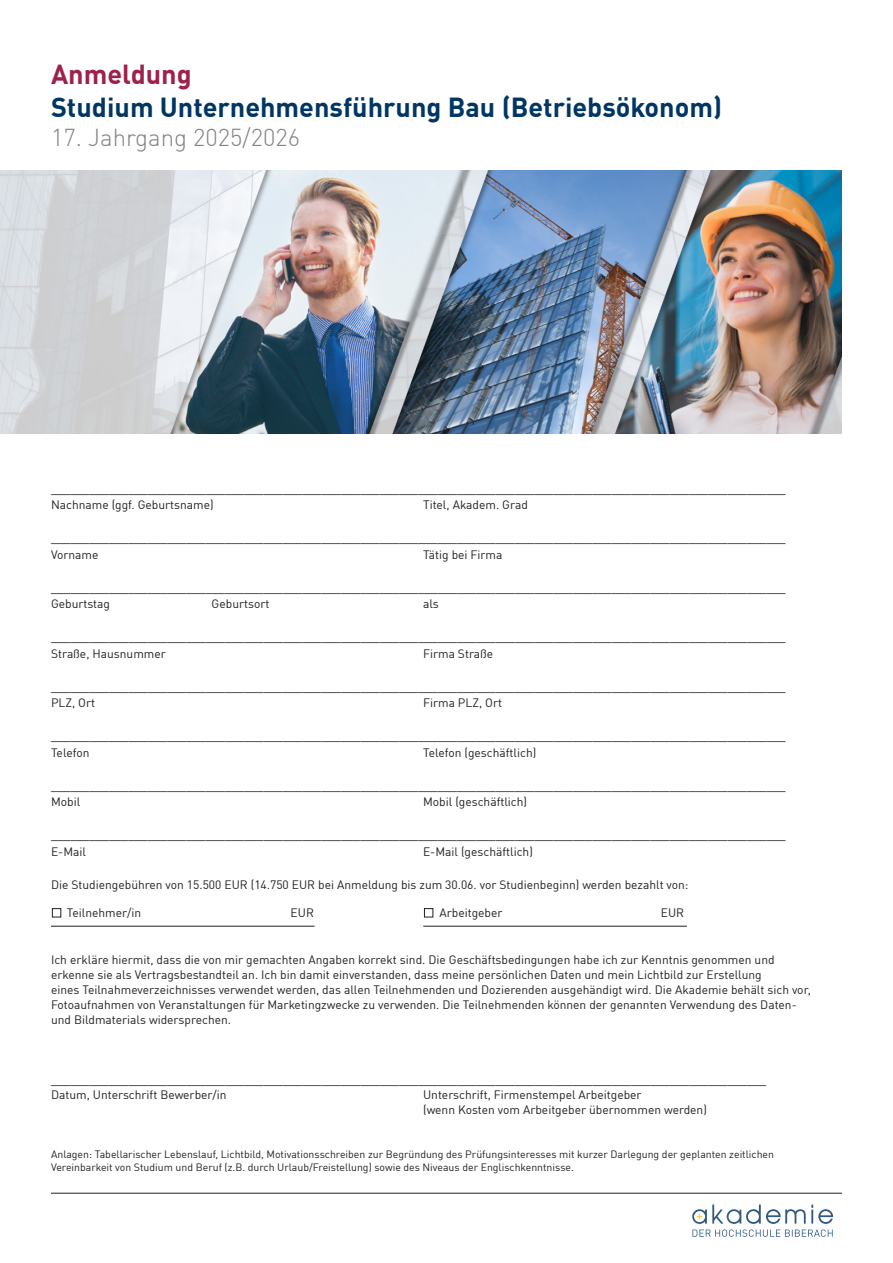
<style>
.page{position:relative;width:893px;height:1263px;background:#fff}
.page>*{position:absolute;margin:0;border:0;box-sizing:border-box;transform-origin:0 0}
.t1{font:700 27px "DIN";color:#003663}
.t2{font:700 27px "DIN";color:#9c224d}
.t3{font:300 24px "DIN";color:#808285}
.t4{font:12px/15px "DIN";color:#231f20}
.t5{font:10.5px/12.6px "DIN";color:#231f20}
</style>
<div class="page">
<svg style="left:692px;top:1204px;width:141px;height:33px"></svg>
<hr style="left:51px;top:1193px;width:791px;height:1px;background:#231f20">
<div style="left:52px;top:908px;width:9px;height:9px;border:1px solid #231f20"></div>
<div style="left:424px;top:908px;width:9px;height:9px;border:1px solid #231f20"></div>
<hr style="left:51px;top:926px;width:264px;height:1px;background:#231f20">
<hr style="left:423px;top:926px;width:264px;height:1px;background:#231f20">
<img style="left:0;top:171px;width:842px;height:263px">
<p class="t2" style="left:51px;top:57px;width:142px">Anmeldung</p>
<p class="t1" style="left:51px;top:89px;width:673px">Studium Unternehmensführung Bau (Betriebsökonom)</p>
<p class="t3" style="left:51px;top:122px;width:250px">17. Jahrgang 2025/2026</p>
<p class="t4" style="left:51px;top:481px;width:736px">__________________________________________________________________________________________________________________</p>
<p class="t4" style="left:51px;top:497px;width:164px">Nachname (ggf. Geburtsname)</p>
<p class="t4" style="left:423px;top:497px;width:106px">Titel, Akadem. Grad</p>
<p class="t4" style="left:51px;top:530px;width:736px">__________________________________________________________________________________________________________________</p>
<p class="t4" style="left:51px;top:547px;width:49px">Vorname</p>
<p class="t4" style="left:423px;top:547px;width:81px">Tätig bei Firma</p>
<p class="t4" style="left:51px;top:580px;width:736px">__________________________________________________________________________________________________________________</p>
<p class="t4" style="left:51px;top:596px;width:61px">Geburtstag</p>
<p class="t4" style="left:212px;top:596px;width:59px">Geburtsort</p>
<p class="t4" style="left:423px;top:596px;width:17px">als</p>
<p class="t4" style="left:51px;top:629px;width:736px">__________________________________________________________________________________________________________________</p>
<p class="t4" style="left:51px;top:646px;width:116px">Straße, Hausnummer</p>
<p class="t4" style="left:423px;top:646px;width:72px">Firma Straße</p>
<p class="t4" style="left:51px;top:679px;width:736px">__________________________________________________________________________________________________________________</p>
<p class="t4" style="left:51px;top:695px;width:46px">PLZ, Ort</p>
<p class="t4" style="left:423px;top:695px;width:80px">Firma PLZ, Ort</p>
<p class="t4" style="left:51px;top:728px;width:736px">__________________________________________________________________________________________________________________</p>
<p class="t4" style="left:51px;top:745px;width:40px">Telefon</p>
<p class="t4" style="left:423px;top:745px;width:115px">Telefon (geschäftlich)</p>
<p class="t4" style="left:51px;top:778px;width:736px">__________________________________________________________________________________________________________________</p>
<p class="t4" style="left:51px;top:794px;width:31px">Mobil</p>
<p class="t4" style="left:423px;top:794px;width:106px">Mobil (geschäftlich)</p>
<p class="t4" style="left:51px;top:827px;width:736px">__________________________________________________________________________________________________________________</p>
<p class="t4" style="left:51px;top:844px;width:36px">E-Mail</p>
<p class="t4" style="left:423px;top:844px;width:111px">E-Mail (geschäftlich)</p>
<p class="t4" style="left:51px;top:877px;width:639px">Die Studiengebühren von 15.500 EUR (14.750 EUR bei Anmeldung bis zum 30.06. vor Studienbeginn) werden bezahlt von:</p>
<p class="t4" style="left:67px;top:905px;width:76px">Teilnehmer/in</p>
<p class="t4" style="left:291px;top:905px;width:25px">EUR</p>
<p class="t4" style="left:439px;top:905px;width:65px">Arbeitgeber</p>
<p class="t4" style="left:661px;top:905px;width:25px">EUR</p>
<p class="t4" style="left:51px;top:952px;width:725px">Ich erkläre hiermit, dass die von mir gemachten Angaben korrekt sind. Die Geschäftsbedingungen habe ich zur Kenntnis genommen und</p>
<p class="t4" style="left:51px;top:967px;width:712px">erkenne sie als Vertragsbestandteil an. Ich bin damit einverstanden, dass meine persönlichen Daten und mein Lichtbild zur Erstellung</p>
<p class="t4" style="left:51px;top:982px;width:761px">eines Teilnahmeverzeichnisses verwendet werden, das allen Teilnehmenden und Dozierenden ausgehändigt wird. Die Akademie behält sich vor,<br>Fotoaufnahmen von Veranstaltungen für Marketingzwecke zu verwenden. Die Teilnehmenden können der genannten Verwendung des Daten&shy;und Bildmaterials widersprechen.</p>
<p class="t4" style="left:51px;top:1072px;width:717px">_______________________________________________________________________________________________________________</p>
<p class="t4" style="left:51px;top:1087px;width:177px">Datum, Unterschrift Bewerber/in</p>
<p class="t4" style="left:423px;top:1087px;width:285px">Unterschrift, Firmenstempel Arbeitgeber<br>(wenn Kosten vom Arbeitgeber übernommen werden)</p>
<p class="t5" style="left:51px;top:1148px;width:724px">Anlagen: Tabellarischer Lebenslauf, Lichtbild, Motivationsschreiben zur Begründung des Prüfungsinteresses mit kurzer Darlegung der geplanten zeitlichen<br>Vereinbarkeit von Studium und Beruf (z.B. durch Urlaub/Freistellung) sowie des Niveaus der Englischkenntnisse.</p>
</div>
